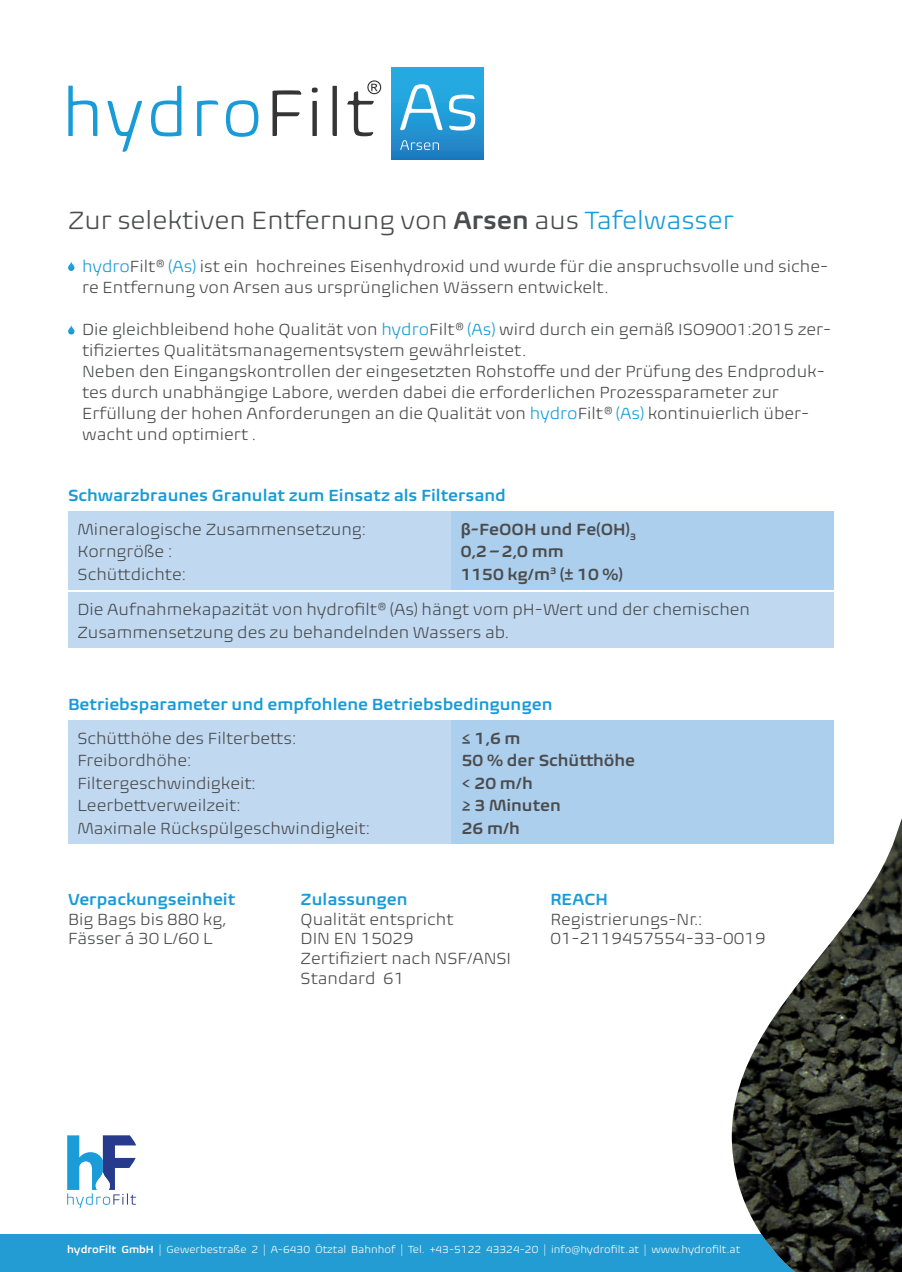
<style>
.page{position:relative;width:902px;height:1272px;background:#fff}
.page>*{position:absolute;margin:0;border:0;box-sizing:border-box;transform-origin:0 0}
.t1{font:300 25.5px "Biome Std";color:#4b4c4d}
.t2{font:300 16.5px/22.5px "Biome Std";color:#4b4c4d}
.t3{font:600 16.5px "Biome Std";color:#199bd8}
.t4{font:600 16.5px/22.5px "Biome Std";color:#4b4c4d}
.t5{font:300 10.5px "Biome Std";color:#fff}
.s1{font-weight:600}
.s2{color:#199bd8}
.s3{font-family:"Arial";font-weight:700}
</style>
<div class="page">
<div style="left:0;top:1233px;width:901px;height:38px;background:#239cd3"></div>
<img style="left:731px;top:818px;width:170px;height:453px">
<svg style="left:67px;top:1135px;width:69px;height:73px"></svg>
<svg style="left:68px;top:86px;width:29px;height:50px"></svg>
<svg style="left:107px;top:101px;width:35px;height:51px"></svg>
<svg style="left:151px;top:86px;width:30px;height:50px"></svg>
<svg style="left:197px;top:100px;width:21px;height:36px"></svg>
<svg style="left:226px;top:100px;width:32px;height:37px"></svg>
<svg style="left:272px;top:90px;width:29px;height:46px"></svg>
<svg style="left:312px;top:88px;width:5px;height:48px"></svg>
<svg style="left:332px;top:86px;width:5px;height:50px"></svg>
<svg style="left:347px;top:80px;width:34px;height:56px"></svg>
<div style="left:451px;top:720px;width:382px;height:124px;background:#accfed"></div>
<div style="left:68px;top:511px;width:400px;height:79px;background:#c0d9f1"></div>
<div style="left:68px;top:720px;width:383px;height:124px;background:#c0d9f1"></div>
<div style="left:68px;top:592px;width:765px;height:56px;background:#c0d9f1"></div>
<div style="left:451px;top:511px;width:382px;height:79px;background:#accfed"></div>
<div style="left:391px;top:68px;width:92px;height:91px;background:linear-gradient(to bottom,#26b3e7,#2182c5)"></div>
<svg style="left:400px;top:84px;width:42px;height:46px"></svg>
<svg style="left:449px;top:95px;width:26px;height:35px"></svg>
<svg style="left:400px;top:140px;width:39px;height:10px"></svg>
<svg style="left:68px;top:261px;width:6px;height:10px"></svg>
<svg style="left:68px;top:325px;width:6px;height:9px"></svg>
<h1 class="t1" style="left:68px;top:204px;width:667px">Zur selektiven Entfernung von <span class="s1">Arsen</span> aus <span class="s2">Tafelwasser</span></h1>
<p class="t2" style="left:82px;top:256px;width:747px;line-height:21px"><span class="s2">hydro</span>Filt® <span class="s2">(As)</span> ist ein hochreines Eisenhydroxid und wurde für die anspruchsvolle und siche&shy;re Entfernung von Arsen aus ursprünglichen Wässern entwickelt.</p>
<p class="t2" style="left:82px;top:319px;width:750px;line-height:21px">Die gleichbleibend hohe Qualität von <span class="s2">hydro</span>Filt® <span class="s2">(As)</span> wird durch ein gemäß ISO9001:2015 zer&shy;tifiziertes Qualitätsmanagementsystem gewährleistet.<br>Neben den Eingangskontrollen der eingesetzten Rohstoffe und der Prüfung des Endproduk&shy;tes durch unabhängige Labore, werden dabei die erforderlichen Prozessparameter zur Erfüllung der hohen Anforderungen an die Qualität von <span class="s2">hydro</span>Filt® <span class="s2">(As)</span> kontinuierlich über&shy;wacht und optimiert .</p>
<p class="t3" style="left:68px;top:485px;width:439px">Schwarzbraunes Granulat zum Einsatz als Filtersand</p>
<p class="t2" style="left:78px;top:518px;width:290px">Mineralogische Zusammensetzung:<br>Korngröße :<br>Schüttdichte:</p>
<p class="t4" style="left:460px;top:517px;width:177px"><span class="s3">β</span>-FeOOH und Fe(OH)<sub>3<br></sub>0,2–2,0 mm<br>1150 kg/m<sup>3</sup> (± 10 %)</p>
<p class="t2" style="left:77px;top:598px;width:674px">Die Aufnahmekapazität von hydrofilt® (As) hängt vom pH-Wert und der chemischen<br>Zusammensetzung des zu behandelnden Wassers ab.</p>
<p class="t3" style="left:68px;top:693px;width:486px">Betriebsparameter und empfohlene Betriebsbedingungen</p>
<p class="t2" style="left:77px;top:726px;width:294px">Schütthöhe des Filterbetts:<br>Freibordhöhe:<br>Filtergeschwindigkeit:<br>Leerbettverweilzeit:<br>Maximale Rückspülgeschwindigkeit:</p>
<p class="t4" style="left:462px;top:726px;width:175px">≤ 1,6 m<br>50 % der Schütthöhe &lt; 20 m/h<br>≥ 3 Minuten<br>26 m/h</p>
<p class="t3" style="left:68px;top:888px;width:169px">Verpackungseinheit</p>
<p class="t2" style="left:68px;top:909px;width:160px;line-height:19.8px">Big Bags bis 880 kg,<br>Fässer á 30 L/60 L</p>
<p class="t3" style="left:300px;top:888px;width:108px">Zulassungen</p>
<p class="t2" style="left:300px;top:908px;width:212px;line-height:19.8px">Qualität entspricht<br>DIN EN 15029<br>Zertifiziert nach NSF/ANSI<br>Standard 61</p>
<p class="t3" style="left:550px;top:888px;width:59px">REACH</p>
<p class="t2" style="left:550px;top:908px;width:217px;line-height:19.8px">Registrierungs-Nr.:<br>01-2119457554-33-0019</p>
<p class="t5" style="left:67px;top:1243px;width:674px"><span class="s1">hydroFilt GmbH</span> | Gewerbestraße 2 | A-6430 Ötztal Bahnhof | Tel. +43-5122 43324-20 | info@hydrofilt.at | www.hydrofilt.at</p>
</div>
